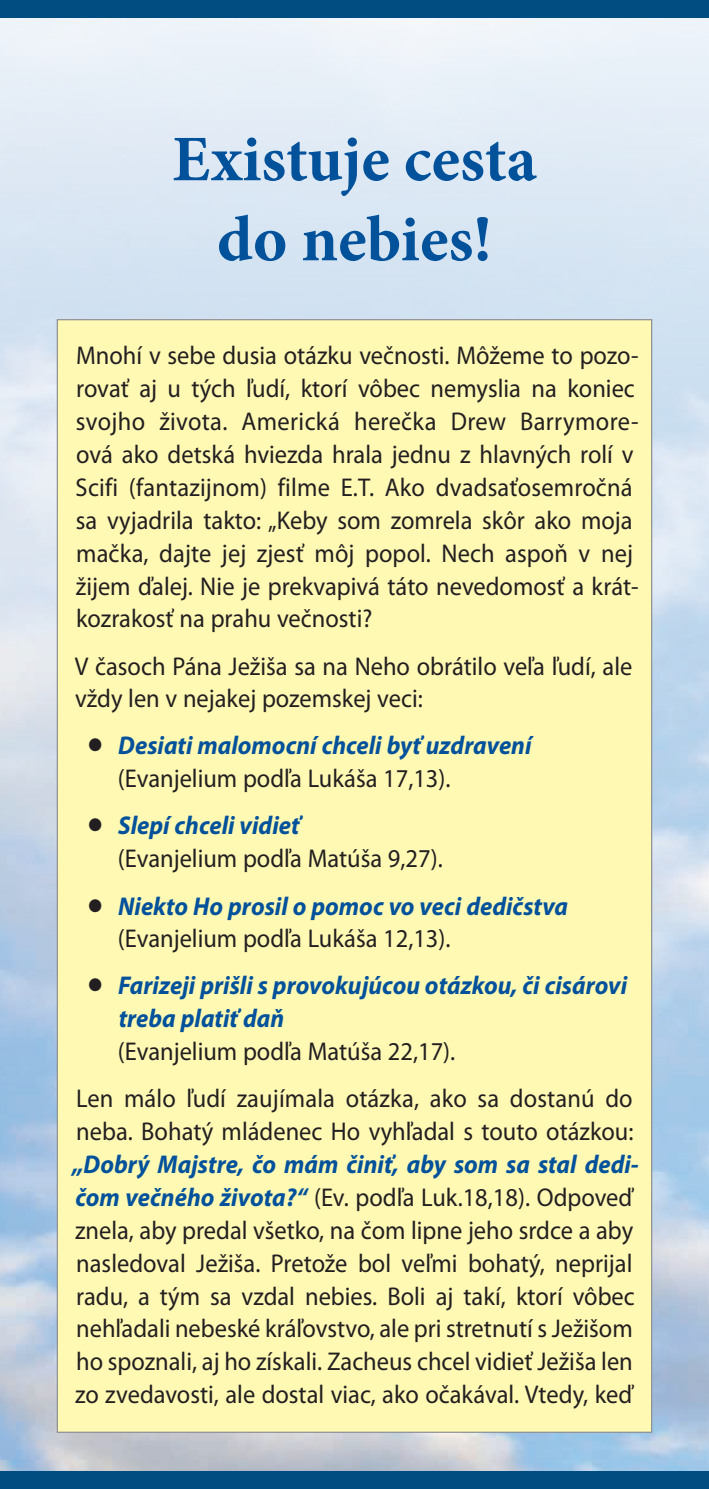
<style>
.page{position:relative;width:709px;height:1489px;background:#fff}
.page>*{position:absolute;margin:0;border:0;box-sizing:border-box;transform-origin:0 0}
.t1{font:700 65px/80px "Minion Pro";color:#01519b;text-align:center}
.t2{font:25.75px/32.8px "Myriad Pro";color:#231f20;scale:.95 1}
.t3{font:italic 700 25.75px/32.8px "Myriad Pro";color:#01519b;scale:.95 1}
.s1{font-family:"Cg Omega";font-weight:400;font-style:normal;color:#231f20}
.s2{font-weight:400;font-style:normal;color:#231f20}
.s3{font-family:"Cg Omega"}
.s4{font-weight:700;font-style:italic;color:#01519b}
</style>
<div class="page">
<div style="left:0;top:1470px;width:709px;height:18px;background:#014d82"></div>
<div style="left:0;top:0;width:709px;height:18px;background:#014d82"></div>
<div style="left:57px;top:320px;width:594px;height:1111px;background:#fff9b4"></div>
<h1 class="t1" style="left:172px;top:119px;width:366px">Existuje cesta do nebies!</h1>
<p class="t2" style="left:76px;top:339px;width:592px">Mnohí v sebe dusia otázku večnosti. Môžeme to pozo&shy;rovať aj u tých ľudí, ktorí vôbec nemyslia na koniec svojho života. Americká herečka Drew Barrymore&shy;ová ako detská hviezda hrala jednu z hlavných rolí v Scifi (fantazijnom) filme E.T. Ako dvadsaťosemročná sa vyjadrila takto: „Keby som zomrela skôr ako moja mačka, dajte jej zjesť môj popol. Nech aspoň v nej žijem ďalej. Nie je prekvapivá táto nevedomosť a krát&shy;kozrakosť na prahu večnosti?</p>
<p class="t2" style="left:75px;top:649px;width:588px">V časoch Pána Ježiša sa na Neho obrátilo veľa ľudí, ale vždy len v nejakej pozemskej veci:</p>
<p class="t3" style="left:118px;top:728px;width:437px;text-indent:-31px"><span class="s1">•</span> Desiati malomocní chceli byť uzdravení <span class="s2">(Evanjelium podľa Lukáša 17,13).</span></p>
<p class="t2" style="left:118px;top:808px;width:343px;text-indent:-31px"><span class="s3">•</span> <span class="s4">Slepí chceli vidieť<br></span>(Evanjelium podľa Matúša 9,27).</p>
<p class="t3" style="left:118px;top:888px;width:475px;text-indent:-31px"><span class="s1">•</span> Niekto Ho prosil o pomoc vo veci dedičstva <span class="s2">(Evanjelium podľa Lukáša 12,13).</span></p>
<p class="t3" style="left:119px;top:968px;width:537px;text-indent:-32px"><span class="s1">•</span> Farizeji prišli s provokujúcou otázkou, či cisárovi treba platiť daň</p>
<p class="t2" style="left:76px;top:1027px;width:587px;line-height:47px;text-indent:42px">(Evanjelium podľa Matúša 22,17).<br>Len málo ľudí zaujímala otázka, ako sa dostanú do</p>
<p class="t2" style="left:76px;top:1114px;width:588px">neba. Bohatý mládenec Ho vyhľadal s touto otázkou:</p>
<p class="t2" style="left:73px;top:1147px;width:597px"><span class="s4">„Dobrý Majstre, čo mám činiť, aby som sa stal dedi&shy;čom večného života?“</span> (Ev. podľa Luk.18,18). Odpoveď znela, aby predal všetko, na čom lipne jeho srdce a aby nasledoval Ježiša. Pretože bol veľmi bohatý, neprijal radu, a tým sa vzdal nebies. Boli aj takí, ktorí vôbec nehľadali nebeské kráľovstvo, ale pri stretnutí s Ježišom ho spoznali, aj ho získali. Zacheus chcel vidieť Ježiša len zo zvedavosti, ale dostal viac, ako očakával. Vtedy, keď</p>
</div>
